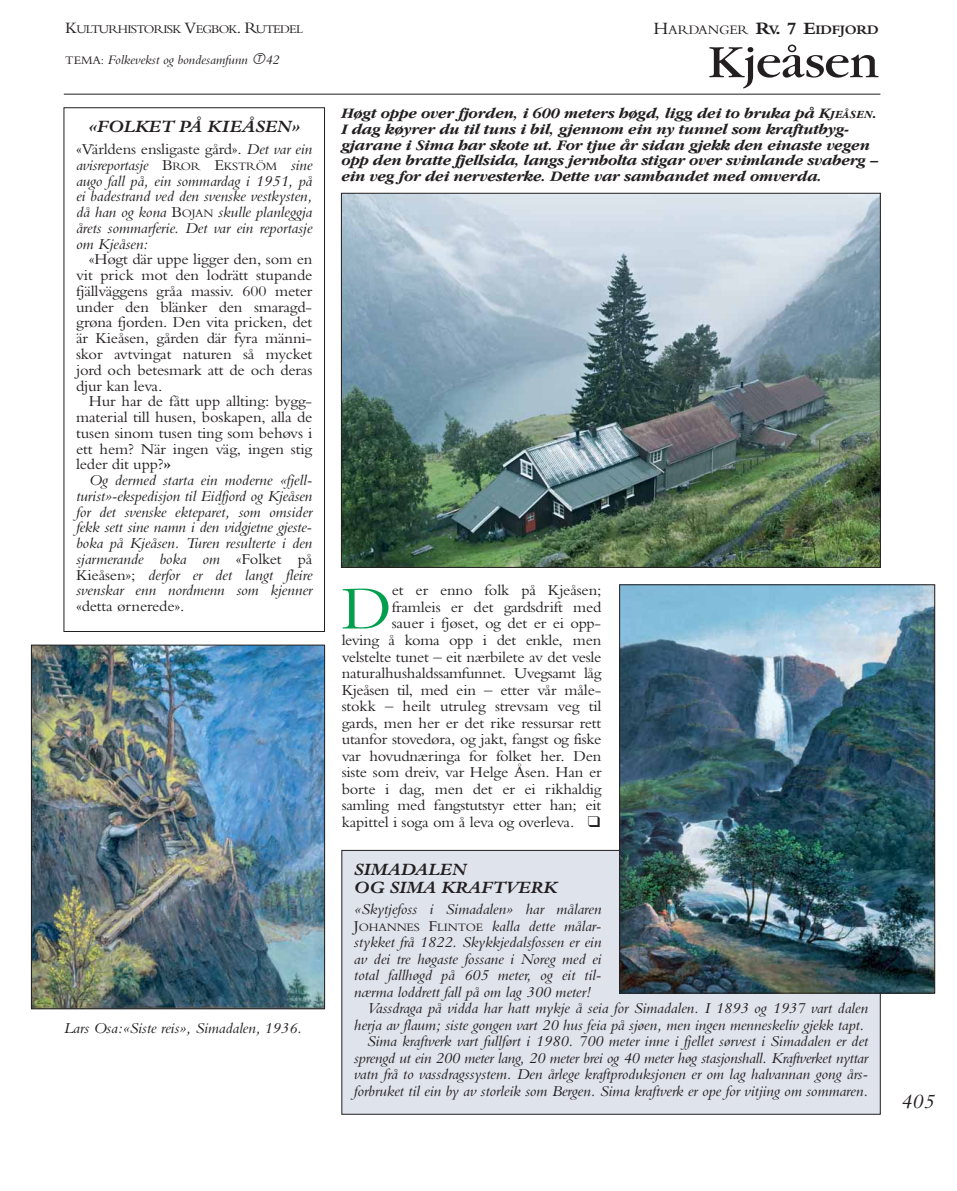
<style>
.page{position:relative;width:957px;height:1191px;background:#fff}
.page>*{position:absolute;margin:0;border:0;box-sizing:border-box;transform-origin:0 0}
.t1{font:63.15px "Bembo MT Std";color:#009e4d;scale:1.05 1}
.t2{font:48px "Garamond";letter-spacing:-.015em;color:#231f20;scale:1.1 1}
.t3{font:italic 21px "Bembo MT Std";color:#231f20;scale:1.05 1}
.t4{font:italic 700 18px/18px "Bembo MT Std";letter-spacing:-.01em;color:#231f20;scale:1.05 1}
.t5{font:italic 15.75px/15.8px "Bembo MT Std";letter-spacing:-.01em;color:#231f20;text-align:justify;scale:1.05 1}
.t6{font:15.75px/16.5px "Bembo MT Std";letter-spacing:-.01em;color:#231f20;text-align:justify;scale:1.05 1}
.t7{font:italic 700 15px/15.8px "Garamond IT Cby BT";letter-spacing:-.01em;color:#231f20;scale:1.05 1}
.t8{font:italic 13.5px "Bembo MT Std";letter-spacing:-.01em;color:#231f20;scale:1.05 1}
.t9{font:13.5px "Bembo MT Std";letter-spacing:-.015em;color:#231f20;scale:1.05 1}
.t10{font:12.3px "Bembo MT Std";letter-spacing:-.065em;color:#231f20;scale:1.05 1}
.s1{font-size:16.5px}
.s2{font-style:normal;font-size:12px}
.s3{font-family:"Circle Frame";font-size:15px}
.s4{font-style:normal}
.s5{font-style:normal;font-size:11.85px}
.s6{font-weight:700}
.s7{font-size:18px}
.s8{font-weight:700;font-size:18px}
.s9{font-size:11.25px}
.s10{font-size:10.5px}
</style>
<div class="page">
<div style="left:64px;top:108px;width:261px;height:523px;border:1px solid #231f20"></div>
<hr style="left:64px;top:94px;width:816px;height:1px;background:#231f20">
<img style="left:343px;top:195px;width:535px;height:370px">
<img style="left:33px;top:647px;width:290px;height:360px">
<div style="left:31px;top:645px;width:294px;height:364px;border:1px solid #231f20"></div>
<div style="left:342px;top:850px;width:538px;height:264px;background:#dfe3ec"></div>
<img style="left:621px;top:586px;width:312px;height:405px">
<div style="left:619px;top:584px;width:316px;height:409px;border:1px solid #231f20"></div>
<p class="t10" style="left:65px;top:25px;width:228px"><span class="s1">K</span>ULTURHISTORISK <span class="s1">V</span>EGBOK<span class="s1">. R</span>UTEDEL</p>
<p class="t8" style="left:65px;top:55px;width:205px"><span class="s2">TEMA:</span> Folkevekst og bondesamfunn <span class="s3">T</span>42</p>
<p class="t4" style="left:89px;top:117px;width:202px">«FOLKET PÅ KIEÅSEN»</p>
<p class="t5" style="left:76px;top:143px;width:226px"><span class="s4">«Världens ensligaste gård».</span> Det var ein avis reportasje <span class="s4">B</span><span class="s5">ROR</span> <span class="s4">E</span><span class="s5">KSTR</span><span class="s2">Ö</span><span class="s5">M</span> sine augo fall på, ein sommardag i 1951, på ei bade strand ved den svenske vestkysten, då han og kona <span class="s4">B</span><span class="s5">OJAN</span> skulle planleggja årets som mar ferie. Det var ein reportasje om Kjeåsen:</p>
<p class="t6" style="left:76px;top:253px;width:226px;line-height:15.8px;text-indent:13px">«Høgt där uppe ligger den, som en vit prick mot den lodrätt stupande fjällväggens gråa massiv. 600 meter under den blänker den smaragd - grøna fjorden. Den vita pricken, det är Kieåsen, gården där fyra männi - skor avtvingat naturen så mycket jord och betes mark att de och deras djur kan leva.</p>
<p class="t6" style="left:76px;top:395px;width:226px;line-height:15.8px;text-indent:13px">Hur har de fått upp allting: bygg - material till husen, boskapen, alla de tusen sinom tusen ting som behøvs i ett hem? När ingen väg, ingen stig leder dit upp?<span class="s6">»</span></p>
<p class="t5" style="left:76px;top:473px;width:226px;text-indent:13px">Og dermed starta ein moderne «fjell - turist»-ekspedisjon til Eidfjord og Kjeåsen for det svenske ekteparet, som om sider fekk sett sine namn i den vidgjetne gjeste - boka på Kjeåsen. Turen resulterte i den sjarme rande boka om <span class="s4">«Folket på Kieåsen»;</span> der for er det langt fleire svenskar enn nord menn som kjen ner</p>
<p class="t6" style="left:76px;top:599px;width:105px">«detta ørnerede».</p>
<p class="t5" style="left:64px;top:1021px;width:228px">Lars Osa:«Siste reis», Simadalen, 1936.</p>
<p class="t9" style="left:653px;top:24px;width:216px"><span class="s7">H</span>ARDANGER <span class="s8">R</span><span class="s6">V</span><span class="s8">. 7 E</span><span class="s6">IDFJORD</span></p>
<h2 class="t2" style="left:708px;top:45px;width:157px">Kjeåsen</h2>
<p class="t7" style="left:342px;top:107px;width:512px">Høgt oppe over fjorden, i 600 meters høgd, ligg dei to bruka på K<span class="s9">JE</span><span class="s10">Å</span><span class="s9">SEN</span>.<br>I dag køyrer du til tuns i bil, gjennom ein ny tunnel som kraftutbyg - gjarane i Sima har skote ut. For tjue år sidan gjekk den einaste vegen opp den bratte fjellsida, langs jernbolta stigar over svimlande svaberg – ein veg for dei nervesterke. Dette var sambandet med omverda.</p>
<p class="t6" style="left:342px;top:584px;width:249px;text-align:right">et er enno folk på Kjeåsen; framleis er det gardsdrift med<br>sauer i fjøset, og det er ei opp -<br>leving å koma opp i det enkle, men velstelte tunet – eit nær bilete av det vesle naturalhushalds samfunnet. Uveg samt låg Kjeåsen til, med ein – etter vår måle - stokk – heilt utruleg strevsam veg til gards, men her er det rike ressur sar rett utanfor stovedøra, og jakt, fangst og fiske var hovudnæringa for folket her. Den siste som dreiv, var Helge Åsen. Han er borte i dag, men det er ei rik haldig samling med fangstutstyr etter han; eit kapittel i soga om å leva og overleva. ❑</p>
<h1 class="t1" style="left:342px;top:586px;width:50px">D</h1>
<p class="t4" style="left:354px;top:860px;width:195px">SIMADALEN<br>OG SIMA KRAFTVERK</p>
<p class="t5" style="left:354px;top:902px;width:237px">«Skytjefoss i Simadalen» har målaren</p>
<p class="t5" style="left:354px;top:919px;width:237px"><span class="s4">J</span><span class="s5">OHANNES</span> <span class="s4">F</span><span class="s5">LINTOE</span> kalla dette målar -</p>
<p class="t5" style="left:354px;top:935px;width:237px">stykket frå 1822. Skykkjedalsfossen er ein</p>
<p class="t5" style="left:354px;top:952px;width:237px">av dei tre høgaste fos sane i Noreg med ei</p>
<p class="t5" style="left:354px;top:968px;width:237px">total fallhøgd på 605 meter, og eit til -</p>
<p class="t5" style="left:354px;top:985px;width:227px">nærma loddrett fall på om lag 300 meter!</p>
<p class="t5" style="left:367px;top:1001px;width:479px">Vassdraga på vidda har hatt mykje å seia for Simadalen. I 1893 og 1937 vart dalen</p>
<p class="t5" style="left:354px;top:1018px;width:487px">herja av flaum; siste gongen vart 20 hus feia på sjøen, men ingen menneskeliv gjekk tapt.</p>
<p class="t5" style="left:367px;top:1034px;width:479px">Sima kraftverk vart fullført i 1980. 700 meter inne i fjellet sørvest i Simadalen er det</p>
<p class="t5" style="left:354px;top:1051px;width:491px">sprengd ut ein 200 meter lang, 20 meter brei og 40 meter høg stasjonshall. Kraftverket nyttar</p>
<p class="t5" style="left:354px;top:1067px;width:491px">vatn frå to vassdragssystem. Den årlege kraftproduksjonen er om lag halvannan gong års -</p>
<p class="t5" style="left:354px;top:1084px;width:491px">for bruket til ein by av storleik som Bergen. Sima kraftverk er ope for vitjing om sommaren.</p>
<h3 class="t3" style="left:900px;top:1094px;width:34px">405</h3>
</div>
